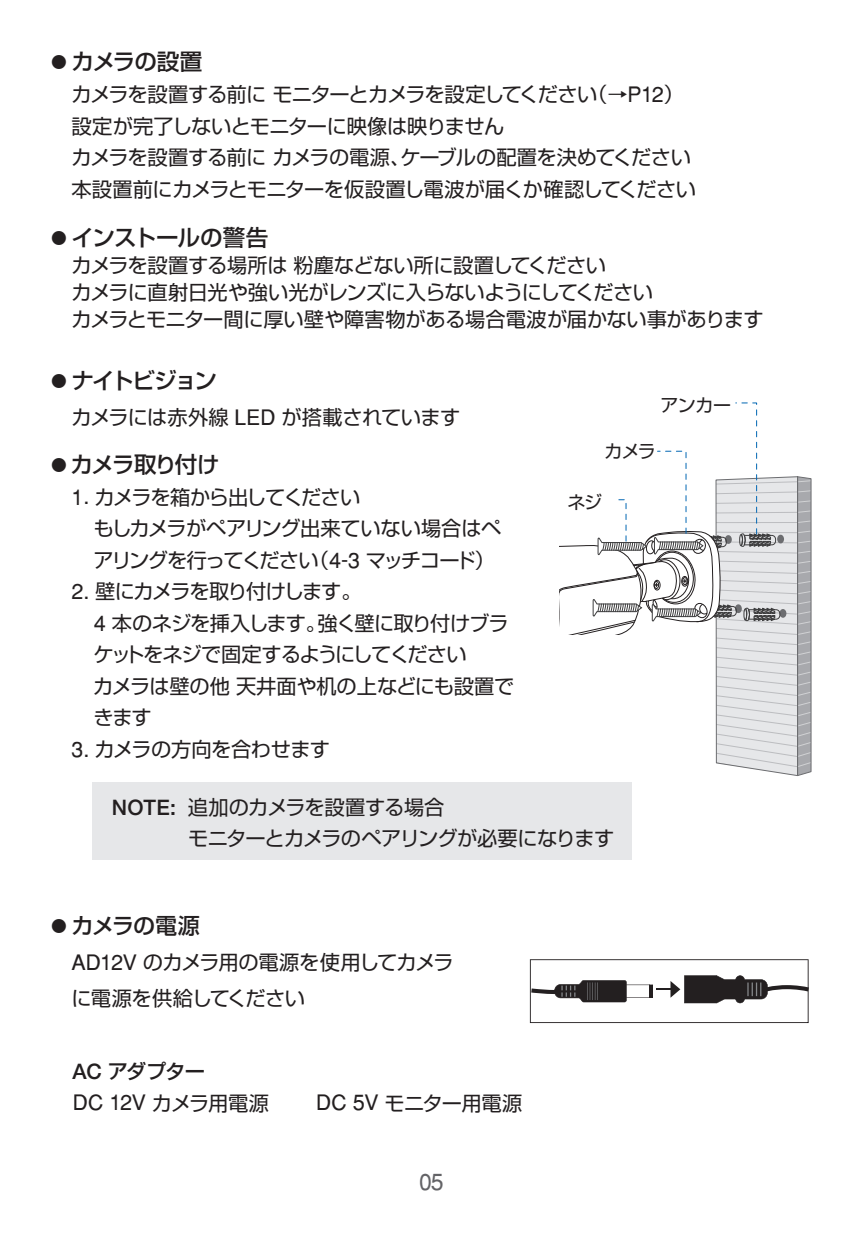
<style>
.page{position:relative;width:862px;height:1244px;background:#fff}
.page>*{position:absolute;margin:0;border:0;box-sizing:border-box;transform-origin:0 0}
.t1{font:22.72px "Helvetica";color:#636366}
.t2{font:500 22.5px "Shin Go Pro";letter-spacing:-.02em;color:#231f20}
.t3{font:500 22.5px "Shin Go Pro";letter-spacing:-.085em;color:#231f20}
.t4{font:500 22.5px "Shin Go Pro";letter-spacing:-.075em;color:#231f20}
.t5{font:500 22.5px "Shin Go Pro";letter-spacing:-.05em;color:#231f20}
.t6{font:500 22.05px "Shin Go Pro";letter-spacing:-.04em;color:#231f20}
.t7{font:20.25px/31.5px "Shin Go Pro";letter-spacing:-.035em;color:#231f20}
.t8{font:20.25px/31.5px "Shin Go Pro";letter-spacing:-.06em;color:#231f20}
.t9{font:18px "Shin Go Pro";letter-spacing:-.045em;color:#231f20}
.s1{font-size:15.75px}
.s2{font-family:"Helvetica";font-size:21.15px}
.s3{font-family:"Helvetica";font-size:21.38px}
.s4{font-family:"Helvetica 65";font-weight:500;font-size:21.15px}
.s5{font-weight:500}
</style>
<div class="page">
<svg style="left:529px;top:959px;width:279px;height:64px"></svg>
<svg style="left:559px;top:402px;width:252px;height:374px"></svg>
<div style="left:92px;top:782px;width:539px;height:78px;background:#e6e7e9"></div>
<p class="t5" style="left:51px;top:43px;width:153px"><span class="s1">●</span> カメラの設置</p>
<p class="t7" style="left:71px;top:76px;width:626px">カメラを設置する前にモニターとカメラを設定してください（→<span class="s2">P</span><span class="s3">12</span>）設定が完了しないとモニターに映像は映りません<br>カメラを設置する前にカメラの電源、ケーブルの配置を決めてください本設置前にカメラとモニターを仮設置し電波が届くか確認してください</p>
<p class="t2" style="left:51px;top:219px;width:218px"><span class="s1">●</span> インストールの警告</p>
<p class="t7" style="left:71px;top:249px;width:693px;line-height:27px">カメラを設置する場所は粉塵などない所に設置してください<br>カメラに直射日光や強い光がレンズに入らないようにしてください<br>カメラとモニター間に厚い壁や障害物がある場合電波が届かない事があります</p>
<p class="t3" style="left:51px;top:362px;width:167px"><span class="s1">●</span> ナイトビジョン</p>
<p class="t7" style="left:71px;top:399px;width:390px">カメラには赤外線 <span class="s2">LED</span> が搭載されています</p>
<p class="t4" style="left:51px;top:446px;width:170px"><span class="s1">●</span> カメラ取り付け</p>
<p class="t8" style="left:93px;top:479px;width:409px;text-indent:-22px"><span class="s3">1</span><span class="s2">.</span> カメラを箱から出してください<br>もしカメラがペアリング出来ていない場合はペアリングを行ってください（<span class="s3">4</span><span class="s2">-</span><span class="s3">3</span> マッチコード）</p>
<p class="t7" style="left:93px;top:573px;width:422px;text-indent:-22px"><span class="s3">2</span><span class="s2">.</span> 壁にカメラを取り付けします。<br><span class="s3">4</span> 本のネジを挿入します。強く壁に取り付けブラケットをネジで固定するようにしてください<br>カメラは壁の他天井面や机の上などにも設置できます</p>
<p class="t7" style="left:71px;top:731px;width:260px"><span class="s3">3</span><span class="s2">.</span> カメラの方向を合わせます</p>
<p class="t9" style="left:660px;top:391px;width:72px">アンカー</p>
<p class="t9" style="left:604px;top:436px;width:53px">カメラ</p>
<p class="t9" style="left:567px;top:487px;width:36px">ネジ</p>
<p class="t7" style="left:188px;top:789px;width:427px;text-indent:-76px"><span class="s4">NOTE:</span> 追加のカメラを設置する場合<br>モニターとカメラのペアリングが必要になります</p>
<p class="t6" style="left:51px;top:908px;width:150px"><span class="s1">●</span> カメラの電源</p>
<p class="t7" style="left:71px;top:942px;width:384px;line-height:36px"><span class="s2">AD</span><span class="s3">12</span><span class="s2">V</span> のカメラ用の電源を使用してカメラに電源を供給してください</p>
<p class="t7" style="left:72px;top:1053px;width:198px"><span class="s4">AC</span> <span class="s5">アダプター<br></span><span class="s2">DC</span> <span class="s3">12</span><span class="s2">V</span> カメラ用電源</p>
<p class="t7" style="left:315px;top:1084px;width:208px"><span class="s2">DC</span> <span class="s3">5</span><span class="s2">V</span> モニター用電源</p>
<p class="t1" style="left:419px;top:1168px;width:26px">05</p>
</div>
